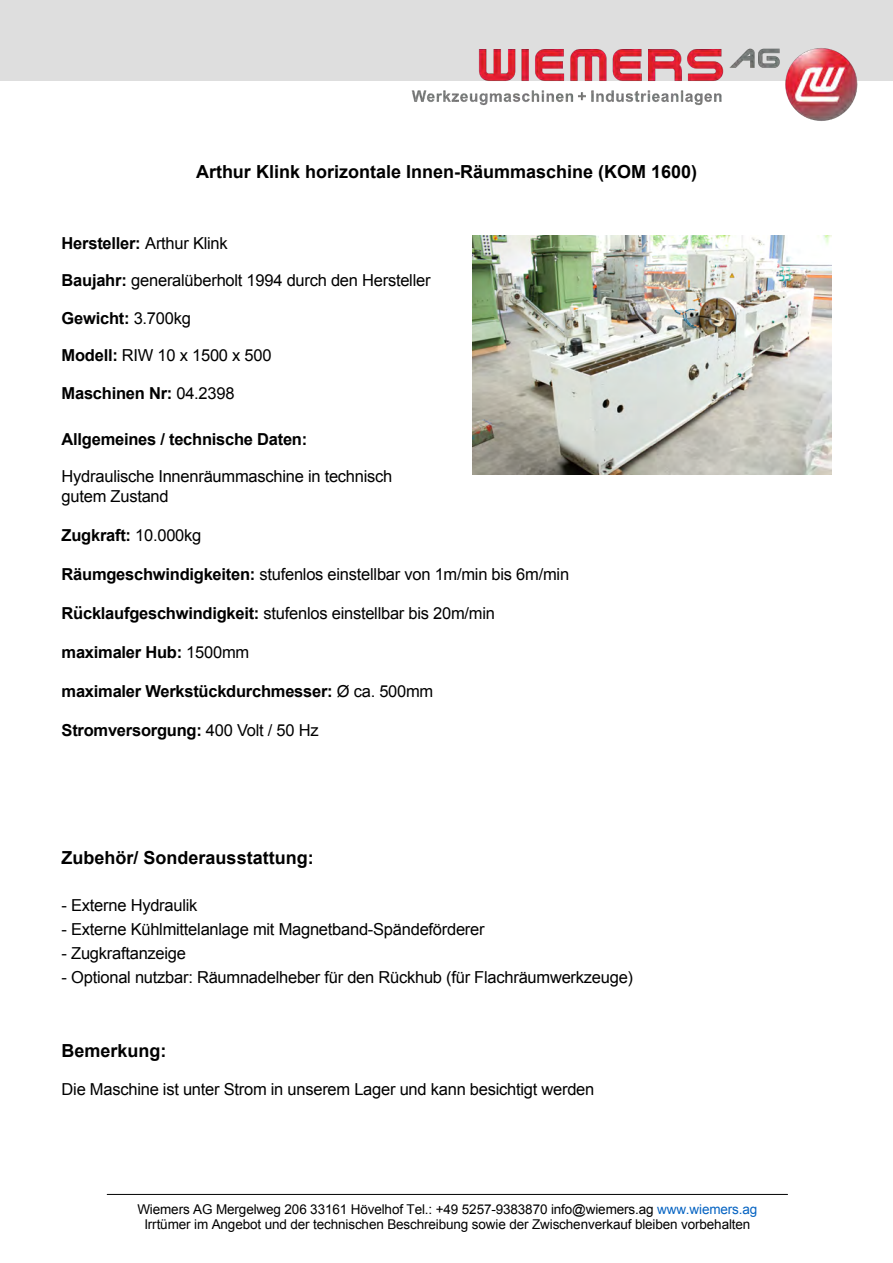
<style>
.page{position:relative;width:893px;height:1263px;background:#fff}
.page>*{position:absolute;margin:0;border:0;box-sizing:border-box;transform-origin:0 0}
.t1{font:700 18px "Arial";color:#000}
.t2{font:16.5px/19.5px "Arial";letter-spacing:-.015em;color:#000}
.t3{font:700 16.5px "Arial";letter-spacing:-.015em;color:#000}
.t4{font:13.5px/15px "Arial";letter-spacing:-.01em;color:#000;text-align:center}
.s1{font-weight:400}
.s2{font-weight:700}
.s3{color:#0563c2}
</style>
<div class="page">
<div style="left:0;top:0;width:893px;height:81px;background:#dedede"></div>
<img style="left:411px;top:48px;width:447px;height:73px">
<hr style="left:107px;top:1194px;width:680px;height:1px;background:#000">
<img style="left:472px;top:236px;width:359px;height:239px">
<p class="t1" style="left:196px;top:164px;width:503px">Arthur Klink horizontale Innen-Räummaschine (KOM 1600)</p>
<p class="t3" style="left:62px;top:237px;width:168px">Hersteller: <span class="s1">Arthur Klink</span></p>
<p class="t2" style="left:62px;top:272px;width:370px"><span class="s2">Baujahr:</span> generalüberholt 1994 durch den Hersteller</p>
<p class="t3" style="left:62px;top:312px;width:131px">Gewicht: <span class="s1">3.700kg</span></p>
<p class="t2" style="left:62px;top:347px;width:211px"><span class="s2">Modell:</span> RIW 10 x 1500 x 500</p>
<p class="t3" style="left:62px;top:387px;width:174px">Maschinen Nr: <span class="s1">04.2398</span></p>
<p class="t3" style="left:62px;top:433px;width:247px">Allgemeines / technische Daten:</p>
<p class="t2" style="left:62px;top:468px;width:332px">Hydraulische Innenräummaschine in technisch gutem Zustand</p>
<p class="t3" style="left:62px;top:528px;width:141px">Zugkraft: <span class="s1">10.000kg</span></p>
<p class="t2" style="left:62px;top:565px;width:509px"><span class="s2">Räumgeschwindigkeiten:</span> stufenlos einstellbar von 1m/min bis 6m/min</p>
<p class="t2" style="left:62px;top:604px;width:435px"><span class="s2">Rücklaufgeschwindigkeit:</span> stufenlos einstellbar bis 20m/min</p>
<p class="t3" style="left:62px;top:645px;width:189px">maximaler Hub: <span class="s1">1500mm</span></p>
<p class="t3" style="left:62px;top:684px;width:373px">maximaler Werkstückdurchmesser: <span class="s1">Ø ca. 500mm</span></p>
<p class="t3" style="left:62px;top:723px;width:259px">Stromversorgung: <span class="s1">400 Volt / 50 Hz</span></p>
<p class="t1" style="left:62px;top:850px;width:254px">Zubehör/ Sonderausstattung:</p>
<p class="t2" style="left:62px;top:897px;width:137px">- Externe Hydraulik</p>
<p class="t2" style="left:62px;top:921px;width:424px">- Externe Kühlmittelanlage mit Magnetband-Spändeförderer</p>
<p class="t2" style="left:62px;top:945px;width:126px">- Zugkraftanzeige</p>
<p class="t2" style="left:62px;top:969px;width:573px">- Optional nutzbar: Räumnadelheber für den Rückhub (für Flachräumwerkzeuge)</p>
<p class="t1" style="left:62px;top:1044px;width:107px">Bemerkung:</p>
<p class="t2" style="left:62px;top:1080px;width:534px">Die Maschine ist unter Strom in unserem Lager und kann besichtigt werden</p>
<p class="t4" style="left:137px;top:1203px;width:621px">Wiemers AG Mergelweg 206 33161 Hövelhof Tel.: +49 5257-9383870 info@wiemers.ag <span class="s3">www.wiemers.ag<br></span>Irrtümer im Angebot und der technischen Beschreibung sowie der Zwischenverkauf bleiben vorbehalten</p>
</div>
